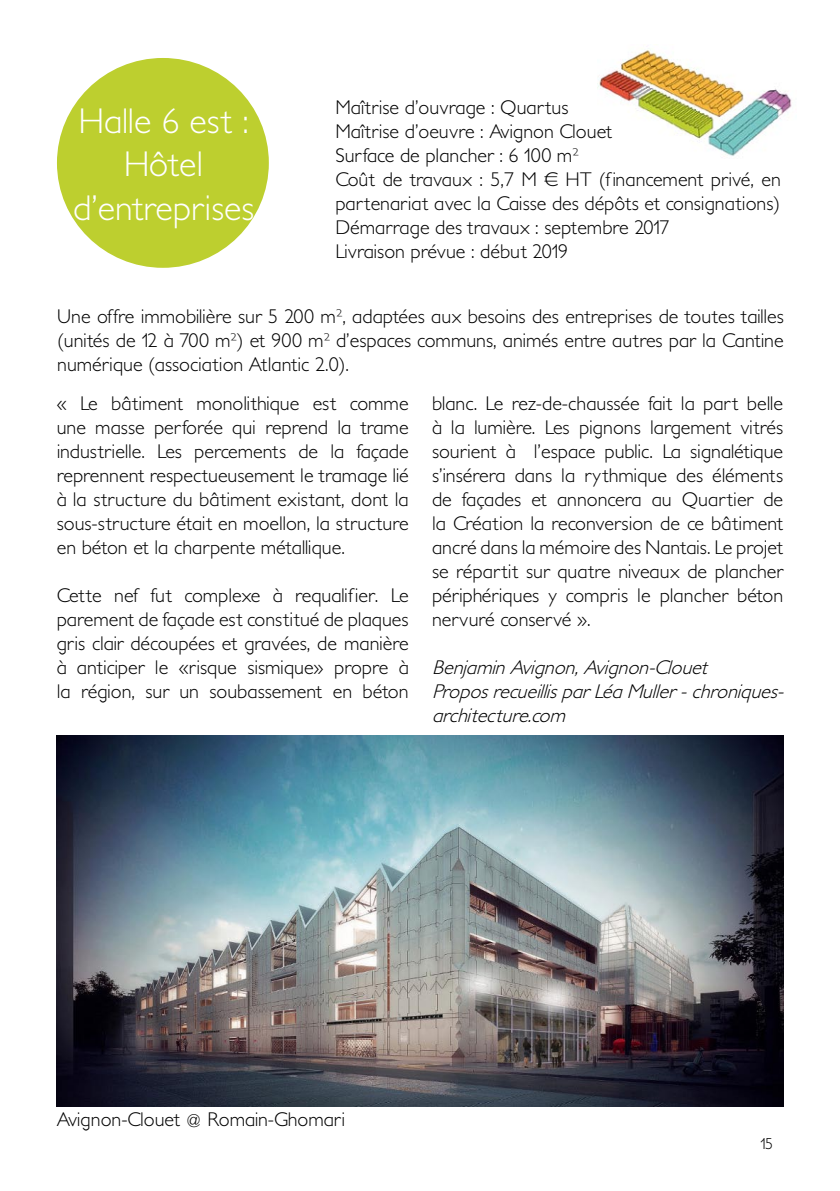
<style>
.page{position:relative;width:840px;height:1191px;background:#fff}
.page>*{position:absolute;margin:0;border:0;box-sizing:border-box;transform-origin:0 0}
.t1{font:300 36px/43.2px "Petita";color:#fff;text-align:center}
.t2{font:300 20px/24px "Petita";color:#000;text-align:justify}
.t3{font:italic 300 20px/24px "Petita";color:#000}
.t4{font:300 16px "Petita";color:#000}
</style>
<div class="page">
<div style="left:57px;top:58px;width:212px;height:210px;background:#bdcf2f;border-radius:50%"></div>
<img style="left:597px;top:50px;width:195px;height:106px">
<img style="left:57px;top:735px;width:725px;height:371px">
<h1 class="t1" style="left:73px;top:101px;width:182px">Halle 6 est :<br>Hôtel d’entreprises</h1>
<p class="t2" style="left:335px;top:96px;width:447px;text-align:left">Maîtrise d’ouvrage : Quartus<br>Maîtrise d’oeuvre : Avignon Clouet<br>Surface de plancher : 6 100 m²<br>Coût de travaux : 5,7 M € HT (financement privé, en partenariat avec la Caisse des dépôts et consignations)<br>Démarrage des travaux : septembre 2017<br>Livraison prévue : début 2019</p>
<p class="t2" style="left:57px;top:305px;width:727px">Une offre immobilière sur 5 200 m², adaptées aux besoins des entreprises de toutes tailles (unités de 12 à 700 m²) et 900 m² d’espaces communs, animés entre autres par la Cantine numérique (association Atlantic 2.0).</p>
<p class="t2" style="left:57px;top:391px;width:353px">« Le bâtiment monolithique est comme une masse perforée qui reprend la trame industrielle. Les percements de la façade reprennent respectueusement le tramage lié à la structure du bâtiment existant, dont la sous-structure était en moellon, la structure en béton et la charpente métallique.</p>
<p class="t2" style="left:57px;top:583px;width:353px">Cette nef fut complexe à requalifier. Le parement de façade est constitué de plaques gris clair découpées et gravées, de manière à anticiper le «risque sismique» propre à la région, sur un soubassement en béton</p>
<p class="t2" style="left:432px;top:391px;width:352px">blanc. Le rez-de-chaussée fait la part belle à la lumière. Les pignons largement vitrés sourient à l’espace public. La signalétique s’insérera dans la rythmique des éléments de façades et annoncera au Quartier de la Création la reconversion de ce bâtiment ancré dans la mémoire des Nantais. Le projet se répartit sur quatre niveaux de plancher périphériques y compris le plancher béton nervuré conservé ».</p>
<p class="t3" style="left:432px;top:655px;width:359px">BenjaminAvignon,Avignon-Clouet<br>ProposrecueillisparLéaMuller-chroniques&shy;architecture.com</p>
<p class="t2" style="left:57px;top:1108px;width:290px">Avignon-Clouet @ Romain-Ghomari</p>
<p class="t4" style="left:760px;top:1134px;width:14px">15</p>
</div>
